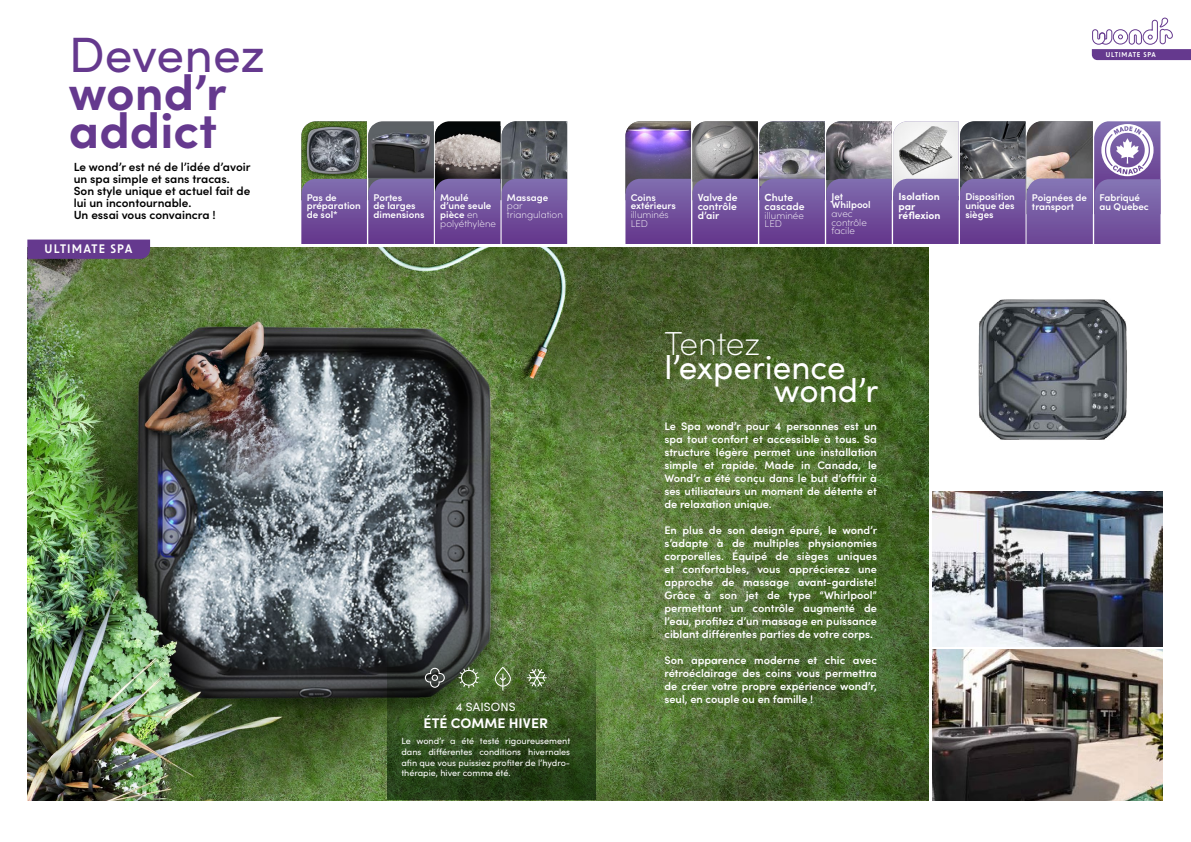
<style>
.page{position:relative;width:1191px;height:842px;background:#fff}
.page>*{position:absolute;margin:0;border:0;box-sizing:border-box;transform-origin:0 0}
.t1{font:700 49.6px/38.3px "Sofia Pro";color:#65398e}
.t2{font:49.6px "Sofia Pro";color:#65398e}
.t3{font:33.3px/23.5px "Sofia Pro";color:#fff}
.t4{font:200 33.3px "Sofia Pro";letter-spacing:-.01em;color:#fff}
.t5{font:700 14px "Sofia Pro";color:#fff}
.t6{font:12px "Sofia Pro";letter-spacing:.01em;color:#fff}
.t7{font:600 11.8px/12px "Sofia Pro";color:#000}
.t8{font:600 11.8px "New Order";letter-spacing:.1em;color:#fff}
.t9{font:600 11px/13px "Sofia Pro";color:#fff;text-align:justify}
.t10{font:600 10.3px/9.2px "Sofia Pro";color:#fff}
.t11{font:700 10.3px/9.2px "Sofia Pro";color:#fff}
.t12{font:600 9.8px/8.7px "Sofia Pro";color:#fff}
.t13{font:200 9.8px/8.7px "Sofia Pro";color:#fff}
.t14{font:9px/10.8px "Sofia Pro";color:#fff;text-align:justify}
.t15{font:600 6.7px "New Order";letter-spacing:.1em;color:#fff}
.s1{font-weight:200}
.s2{font-weight:700}
</style>
<div class="page">
<svg style="left:301px;top:121px;width:266px;height:123px;background:#6a5b81"></svg>
<svg style="left:1091px;top:17px;width:100px;height:43px"></svg>
<img style="left:27px;top:259px;width:99px;height:541px">
<img style="left:126px;top:247px;width:802px;height:553px">
<img style="left:932px;top:649px;width:230px;height:151px">
<img style="left:978px;top:299px;width:149px;height:141px">
<img style="left:932px;top:492px;width:230px;height:154px">
<svg style="left:625px;top:121px;width:535px;height:137px;background:#84749a"></svg>
<div style="left:27px;top:240px;width:123px;height:19px;background:#65398e"></div>
<svg style="left:386px;top:602px;width:209px;height:198px;background:#405830"></svg>
<svg style="left:425px;top:668px;width:20px;height:20px"></svg>
<svg style="left:458px;top:667px;width:21px;height:21px"></svg>
<svg style="left:495px;top:667px;width:16px;height:24px"></svg>
<svg style="left:527px;top:669px;width:20px;height:17px"></svg>
<h1 class="t2" style="left:69px;top:18px;width:198px">Devenez</h1>
<h1 class="t1" style="left:69px;top:70px;width:159px">wond’r addict</h1>
<p class="t7" style="left:74px;top:160px;width:178px">Le wond’r est né de l’idée d’avoir un spa simple et sans tracas.<br>Son style unique et actuel fait de lui un incontournable.<br>Un essai vous convaincra !</p>
<p class="t8" style="left:45px;top:241px;width:89px">ULTIMATE SPA</p>
<p class="t15" style="left:1106px;top:50px;width:51px">ULTIMATE SPA</p>
<p class="t12" style="left:307px;top:192px;width:56px">Pas de préparation de sol*</p>
<p class="t12" style="left:440px;top:192px;width:57px">Moulé d’une seule pièce <span class="s1">en polyéthylène</span></p>
<p class="t10" style="left:764px;top:192px;width:41px"><span class="s2">C</span>hute cascade</p>
<p class="t12" style="left:373px;top:192px;width:52px">Portes<br>de larges dimensions</p>
<p class="t10" style="left:697px;top:192px;width:41px;text-align:justify">Valve de contrôle d’air</p>
<p class="t12" style="left:507px;top:192px;width:43px">Massage</p>
<p class="t13" style="left:507px;top:201px;width:57px">par triangulation</p>
<p class="t12" style="left:631px;top:192px;width:46px">Coins extérieurs</p>
<p class="t13" style="left:631px;top:210px;width:39px">illuminés<br>LED</p>
<p class="t13" style="left:764px;top:210px;width:41px">illuminée<br>LED</p>
<p class="t12" style="left:831px;top:191px;width:41px">Jet<br>Whilpool</p>
<p class="t13" style="left:831px;top:209px;width:37px">avec contrôle facile</p>
<p class="t11" style="left:898px;top:191px;width:44px">Isolation par réflexion</p>
<p class="t12" style="left:965px;top:192px;width:51px;text-align:justify">Disposition unique des sièges</p>
<p class="t12" style="left:1032px;top:193px;width:56px">Poignées de transport</p>
<p class="t12" style="left:1099px;top:193px;width:51px">Fabriqué au Quebec</p>
<p class="t6" style="left:456px;top:698px;width:61px">4 SAISONS</p>
<p class="t5" style="left:423px;top:712px;width:126px">ÉTÉ COMME HIVER</p>
<p class="t14" style="left:401px;top:735px;width:170px">Le wond’r a été testé rigoureusement dans différentes conditions hivernales afin que vous puissiez profiter de l’hydro&shy;thérapie, hiver comme été.</p>
<h2 class="t4" style="left:664px;top:319px;width:97px">Tentez</h2>
<h2 class="t3" style="left:774px;top:353px;width:106px;text-indent:-109px">l’experience wond’r</h2>
<p class="t9" style="left:664px;top:419px;width:214px">Le Spa wond’r pour 4 personnes est un spa tout confort et accessible à tous. Sa structure légère permet une installation simple et rapide. Made in Canada, le Wond’r a été conçu dans le but d’offrir à ses utilisateurs un moment de détente et de relaxation unique.</p>
<p class="t9" style="left:664px;top:523px;width:214px">En plus de son design épuré, le wond’r s’adapte à de multiples physionomies corporelles. Équipé de sièges uniques et confortables, vous apprécierez une approche de massage avant-gardiste!<br>Grâce à son jet de type “Whirlpool” permettant un contrôle augmenté de l’eau, profitez d’un massage en puissance ciblant différentes parties de votre corps.</p>
<p class="t9" style="left:664px;top:653px;width:214px">Son apparence moderne et chic avec rétroéclairage des coins vous permettra de créer votre propre expérience wond’r, seul, en couple ou en famille !</p>
</div>
